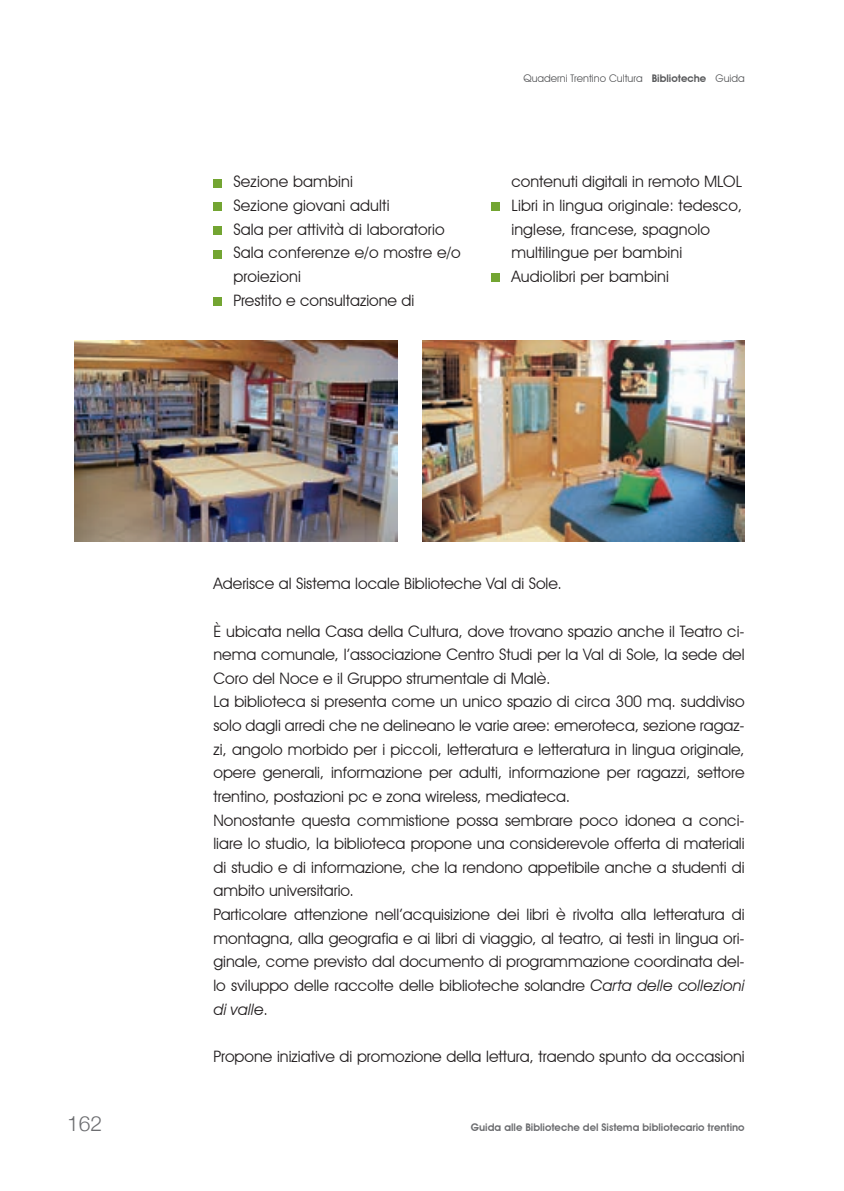
<style>
.page{position:relative;width:844px;height:1191px;background:#fff}
.page>*{position:absolute;margin:0;border:0;box-sizing:border-box;transform-origin:0 0}
.t1{font:300 21px "Helvetica Neue";color:#6c6d70}
.t2{font:15.75px/23.6px "Avant Garde IT Cby BT";color:#231f20}
.t3{font:600 10.5px "Avant Garde IT Cby BT";color:#6c6d70}
.t4{font:10.5px "Avant Garde IT Cby BT";color:#57585a}
.s1{font-weight:600}
.s2{font-style:italic}
</style>
<div class="page">
<div style="left:213px;top:179px;width:9px;height:8px;background:#73a532"></div>
<div style="left:213px;top:203px;width:9px;height:8px;background:#73a532"></div>
<div style="left:213px;top:226px;width:9px;height:9px;background:#73a532"></div>
<div style="left:213px;top:250px;width:9px;height:8px;background:#73a532"></div>
<div style="left:213px;top:297px;width:9px;height:8px;background:#73a532"></div>
<div style="left:491px;top:203px;width:9px;height:8px;background:#73a532"></div>
<div style="left:491px;top:273px;width:9px;height:9px;background:#73a532"></div>
<img style="left:422px;top:341px;width:322px;height:200px">
<img style="left:74px;top:341px;width:323px;height:200px">
<h1 class="t1" style="left:67px;top:1107px;width:37px">162</h1>
<p class="t4" style="left:523px;top:72px;width:223px">Quaderni Trentino Cultura <span class="s1">Biblioteche</span> Guida</p>
<p class="t2" style="left:233px;top:170px;width:229px">Sezione bambini<br>Sezione giovani adulti<br>Sala per attività di laboratorio<br>Sala conferenze e/o mostre e/o proiezioni<br>Prestito e consultazione di</p>
<p class="t2" style="left:511px;top:170px;width:232px">contenuti digitali in remoto MLOL<br>Libri in lingua originale: tedesco, inglese, francese, spagnolo multilingue per bambini<br>Audiolibri per bambini</p>
<p class="t2" style="left:213px;top:571px;width:350px">Aderisce al Sistema locale Biblioteche Val di Sole.</p>
<p class="t2" style="left:213px;top:619px;width:532px">è ubicata nella Casa della Cultura, dove trovano spazio anche il Teatro ci&shy;nema comunale, l’associazione Centro Studi per la Val di Sole, la sede del Coro del Noce e il Gruppo strumentale di Malè.<br>La biblioteca si presenta come un unico spazio di circa 300 mq. suddiviso solo dagli arredi che ne delineano le varie aree: emeroteca, sezione ragaz&shy;zi, angolo morbido per i piccoli, letteratura e letteratura in lingua originale, opere generali, informazione per adulti, informazione per ragazzi, settore trentino, postazioni pc e zona wireless, mediateca.<br>Nonostante questa commistione possa sembrare poco idonea a conci&shy;liare lo studio, la biblioteca propone una considerevole offerta di materiali di studio e di informazione, che la rendono appetibile anche a studenti di ambito universitario.<br>Particolare attenzione nell’acquisizione dei libri è rivolta alla letteratura di montagna, alla geografia e ai libri di viaggio, al teatro, ai testi in lingua ori&shy;ginale, come previsto dal documento di programmazione coordinata del&shy;lo sviluppo delle raccolte delle biblioteche solandre <span class="s2">Carta delle collezioni di valle</span>.</p>
<p class="t2" style="left:213px;top:1044px;width:532px">Propone iniziative di promozione della lettura, traendo spunto da occasioni</p>
<p class="t3" style="left:471px;top:1121px;width:275px">Guida alle Biblioteche del Sistema bibliotecario trentino</p>
</div>
